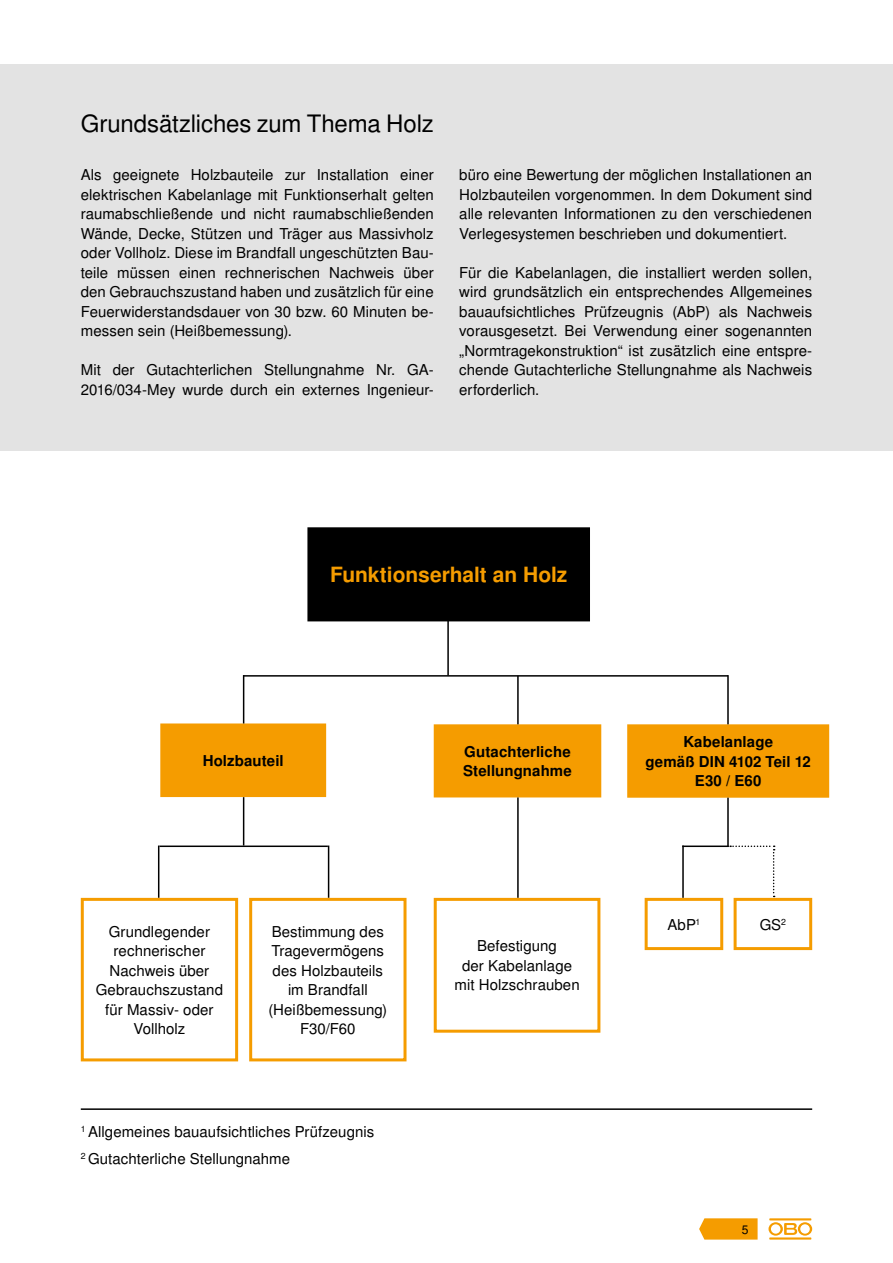
<style>
.page{position:relative;width:893px;height:1263px;background:#fff}
.page>*{position:absolute;margin:0;border:0;box-sizing:border-box;transform-origin:0 0}
.t1{font:24px "Nimbus San LOT";letter-spacing:-.005em;color:#000}
.t2{font:700 21px "Nimbus San LOT";letter-spacing:-.005em;color:#f59c00}
.t3{font:15px/19.5px "Nimbus San LOT";letter-spacing:.005em;color:#000;text-align:justify}
.t4{font:700 15px/19.5px "Nimbus San LOT";letter-spacing:.005em;color:#000}
.t5{font:12px "Nimbus San LOT";color:#000}
</style>
<div class="page">
<div style="left:0;top:64px;width:893px;height:387px;background:#e3e3e3"></div>
<div style="left:308px;top:528px;width:281px;height:93px;background:#000"></div>
<div style="left:307px;top:527px;width:283px;height:94px;border:2px solid #000"></div>
<div style="left:434px;top:725px;width:166px;height:72px;background:#f59c00"></div>
<div style="left:434px;top:724px;width:167px;height:73px;border:2px solid #f59c00"></div>
<div style="left:628px;top:725px;width:200px;height:72px;background:#f59c00"></div>
<div style="left:627px;top:724px;width:202px;height:74px;border:2px solid #f59c00"></div>
<div style="left:161px;top:724px;width:164px;height:72px;background:#f59c00"></div>
<div style="left:160px;top:723px;width:166px;height:74px;border:2px solid #f59c00"></div>
<hr style="left:447px;top:618px;width:2px;height:57px;background:#000">
<hr style="left:243px;top:675px;width:1px;height:48px;background:#000">
<hr style="left:243px;top:797px;width:1px;height:48px;background:#000">
<hr style="left:328px;top:845px;width:1px;height:53px;background:#000">
<hr style="left:682px;top:845px;width:2px;height:53px;background:#000">
<hr style="left:158px;top:845px;width:1px;height:53px;background:#000">
<hr style="left:517px;top:676px;width:2px;height:48px;background:#000">
<hr style="left:517px;top:797px;width:2px;height:101px;background:#000">
<hr style="left:727px;top:675px;width:2px;height:49px;background:#000">
<hr style="left:727px;top:798px;width:2px;height:49px;background:#000">
<hr style="left:243px;top:675px;width:485px;height:2px;background:#000">
<hr style="left:81px;top:1108px;width:731px;height:2px;background:#000">
<hr style="left:159px;top:845px;width:169px;height:2px;background:#000">
<hr style="left:682px;top:845px;width:47px;height:2px;background:#000">
<svg style="left:730px;top:845px;width:45px;height:52px"></svg>
<div style="left:645px;top:898px;width:78px;height:52px;border:3px solid #f59c00"></div>
<div style="left:81px;top:898px;width:157px;height:163px;border:3px solid #f59c00"></div>
<div style="left:249px;top:898px;width:157px;height:163px;border:3px solid #f59c00"></div>
<div style="left:734px;top:898px;width:78px;height:52px;border:3px solid #f59c00"></div>
<div style="left:434px;top:898px;width:166px;height:135px;border:3px solid #f59c00"></div>
<svg style="left:699px;top:1218px;width:59px;height:21px"></svg>
<hr style="left:769px;top:1237px;width:42px;height:2px;background:#f59c00">
<svg style="left:768px;top:1222px;width:44px;height:13px"></svg>
<hr style="left:769px;top:1218px;width:42px;height:2px;background:#f59c00">
<h1 class="t1" style="left:81px;top:109px;width:354px">Grundsätzliches zum Thema Holz</h1>
<p class="t3" style="left:81px;top:166px;width:354px">Als geeignete Holzbauteile zur Installation einer elektrischen Kabelanlage mit Funktionserhalt gelten raumabschließende und nicht raumabschließenden Wände, Decke, Stützen und Träger aus Massivholz oder Vollholz. Diese im Brandfall ungeschützten Bau&shy;teile müssen einen rechnerischen Nachweis über den Gebrauchszustand haben und zusätzlich für eine Feuerwiderstandsdauer von 30 bzw. 60 Minuten be&shy;messen sein (Heißbemessung).</p>
<p class="t3" style="left:81px;top:361px;width:354px">Mit der Gutachterlichen Stellungnahme Nr. GA-<br>2016/034-Mey wurde durch ein externes Ingenieur-</p>
<p class="t3" style="left:459px;top:166px;width:354px">büro eine Bewertung der möglichen Installationen an Holzbauteilen vorgenommen. In dem Dokument sind alle relevanten Informationen zu den verschiedenen Verlegesystemen beschrieben und dokumentiert.</p>
<p class="t3" style="left:459px;top:263px;width:354px">Für die Kabelanlagen, die installiert werden sollen, wird grundsätzlich ein entsprechendes Allgemeines bauaufsichtliches Prüfzeugnis (AbP) als Nachweis vorausgesetzt. Bei Verwendung einer sogenannten „Normtragekonstruktion“ ist zusätzlich eine entspre&shy;chende Gutachterliche Stellungnahme als Nachweis erforderlich.</p>
<h2 class="t2" style="left:330px;top:562px;width:239px">Funktionserhalt an Holz</h2>
<p class="t4" style="left:203px;top:751px;width:83px">Holzbauteil</p>
<p class="t4" style="left:463px;top:742px;width:110px">Gutachterliche<br>Stellungnahme</p>
<p class="t4" style="left:646px;top:733px;width:167px;text-align:center">Kabelanlage<br>gemäß DIN 4102 Teil 12<br>E30 / E60</p>
<p class="t3" style="left:96px;top:922px;width:129px;text-align:center">Grundlegender rechnerischer<br>Nachweis über<br>Gebrauchszustand für Massiv- oder<br>Vollholz</p>
<p class="t3" style="left:268px;top:922px;width:120px;text-align:center">Bestimmung des<br>Tragevermögens des Holzbauteils im Brandfall (Heißbemessung)<br>F30/F60</p>
<p class="t3" style="left:81px;top:1119px;width:295px;line-height:27px"><sup>1</sup> Allgemeines bauaufsichtliches Prüfzeugnis<br><sup>2</sup> Gutachterliche Stellungnahme</p>
<p class="t3" style="left:454px;top:937px;width:127px;text-align:center">Befestigung<br>der Kabelanlage mit Holzschrauben</p>
<p class="t3" style="left:667px;top:915px;width:34px">AbP<sup>1</sup></p>
<p class="t3" style="left:760px;top:915px;width:28px">GS<sup>2</sup></p>
<p class="t5" style="left:742px;top:1222px;width:8px">5</p>
</div>
